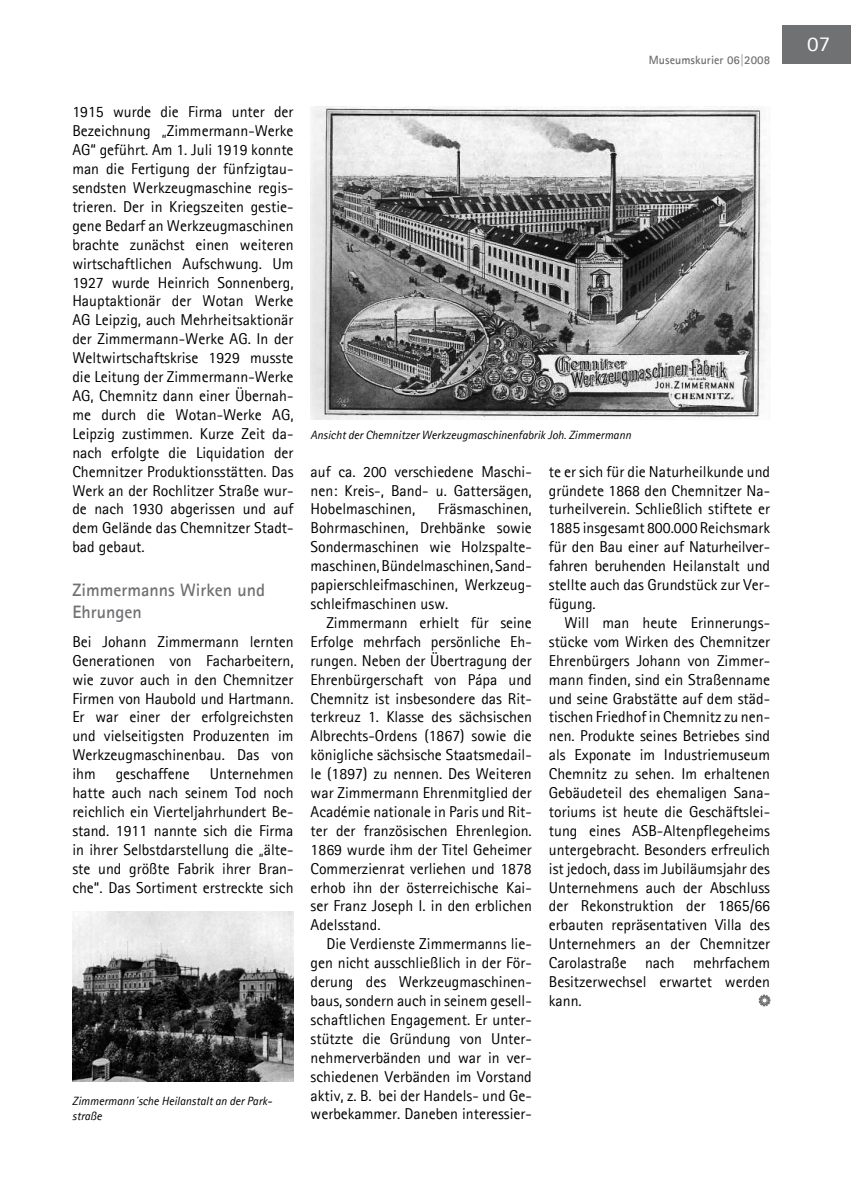
<style>
.page{position:relative;width:851px;height:1191px;background:#fff}
.page>*{position:absolute;margin:0;border:0;box-sizing:border-box;transform-origin:0 0}
.t1{font:21px "Agfa Rotis Sans Serif";color:#fff;scale:1.1 1}
.t2{font:700 18px/21.6px "Agfa Rotis Sans Serif";color:#707173}
.t3{font:15.75px/18.9px "Agfa Rotis Sans Serif";color:#000;text-align:justify}
.t4{font:italic 12px/14.4px "Agfa Rotis Sans Serif";color:#000}
.t5{font:700 12px "Agfa Rotis Sans Serif";letter-spacing:.005em;color:#707173}
</style>
<div class="page">
<div style="left:782px;top:26px;width:68px;height:38px;background:#707173"></div>
<img style="left:310px;top:106px;width:457px;height:314px">
<img style="left:72px;top:911px;width:221px;height:170px">
<svg style="left:759px;top:995px;width:10px;height:11px"></svg>
<p class="t3" style="left:72px;top:102px;width:223px">1915 wurde die Firma unter der Bezeichnung „Zimmermann-Werke AG“ geführt. Am 1. Juli 1919 konnte man die Fertigung der fünfzigtau&shy;sendsten Werkzeugmaschine regis&shy;trieren. Der in Kriegszeiten gestie&shy;gene Bedarf an Werkzeugmaschinen brachte zunächst einen weiteren wirtschaftlichen Aufschwung. Um 1927 wurde Heinrich Sonnenberg, Hauptaktionär der Wotan Werke AG Leipzig, auch Mehrheitsaktionär der Zimmermann-Werke AG. In der Weltwirtschaftskrise 1929 musste die Leitung der Zimmermann-Werke AG, Chemnitz dann einer Übernah&shy;me durch die Wotan-Werke AG, Leipzig zustimmen. Kurze Zeit da&shy;nach erfolgte die Liquidation der Chemnitzer Produktionsstätten. Das Werk an der Rochlitzer Straße wur&shy;de nach 1930 abgerissen und auf dem Gelände das Chemnitzer Stadt&shy;bad gebaut.</p>
<p class="t2" style="left:72px;top:579px;width:194px">Zimmermanns Wirken und<br>Ehrungen</p>
<p class="t3" style="left:72px;top:632px;width:223px">Bei Johann Zimmermann lernten Generationen von Facharbeitern, wie zuvor auch in den Chemnitzer Firmen von Haubold und Hartmann.<br>Er war einer der erfolgreichsten und vielseitigsten Produzenten im Werkzeugmaschinenbau. Das von ihm</p>
<p class="t3" style="left:116px;top:764px;width:76px">geschaffene</p>
<p class="t3" style="left:72px;top:764px;width:223px;text-indent:137px">Unternehmen hatte auch nach seinem Tod noch reichlich ein Vierteljahrhundert Be&shy;stand. 1911 nannte sich die Firma in ihrer Selbstdarstellung die „älte&shy;ste und größte Fabrik ihrer Bran&shy;che“. Das Sortiment erstreckte sich</p>
<p class="t4" style="left:72px;top:1094px;width:201px">Zimmermann´sche Heilanstalt an der Park&shy;straße</p>
<p class="t5" style="left:648px;top:52px;width:123px">Museumskurier 06|2008</p>
<p class="t4" style="left:310px;top:428px;width:322px">Ansicht der Chemnitzer Werkzeugmaschinenfabrik Joh. Zimmermann</p>
<p class="t3" style="left:310px;top:461px;width:223px">auf ca. 200 verschiedene Maschi&shy;nen: Kreis-, Band- u. Gattersägen, Hobelmaschinen,</p>
<p class="t3" style="left:310px;top:499px;width:223px;text-indent:127px">Fräsmaschinen, Bohrmaschinen, Drehbänke sowie Sondermaschinen wie Holzspalte&shy;maschinen, Bündelmaschinen, Sand&shy;papierschleifmaschinen, Werkzeug&shy;schleifmaschinen usw.</p>
<p class="t3" style="left:310px;top:613px;width:223px;text-indent:16px">Zimmermann erhielt für seine Erfolge mehrfach persönliche Eh&shy;rungen. Neben der Übertragung der Ehrenbürgerschaft von Pápa und Chemnitz ist insbesondere das Rit&shy;terkreuz 1. Klasse des sächsischen Albrechts-Ordens (1867) sowie die königliche sächsische Staatsmedail&shy;le (1897) zu nennen. Des Weiteren war Zimmermann Ehrenmitglied der Académie nationale in Paris und Rit&shy;ter der französischen Ehrenlegion.<br>1869 wurde ihm der Titel Geheimer Commerzienrat verliehen und 1878 erhob ihn der österreichische Kai&shy;ser Franz Joseph I. in den erblichen Adelsstand.</p>
<p class="t3" style="left:310px;top:934px;width:223px;text-indent:16px">Die Verdienste Zimmermanns lie&shy;gen nicht ausschließlich in der För&shy;derung des Werkzeugmaschinen&shy;baus, sondern auch in seinem gesell&shy;schaftlichen Engagement. Er unter&shy;stützte die Gründung von Unter&shy;nehmerverbänden und war in ver&shy;schiedenen Verbänden im Vorstand aktiv, z. B. bei der Handels- und Ge&shy;werbekammer. Daneben interessier-</p>
<p class="t3" style="left:549px;top:461px;width:223px">te er sich für die Naturheilkunde und gründete 1868 den Chemnitzer Na&shy;turheilverein. Schließlich stiftete er 1885 insgesamt 800.000 Reichsmark für den Bau einer auf Naturheilver&shy;fahren beruhenden Heilanstalt und stellte auch das Grundstück zur Ver&shy;fügung.</p>
<p class="t3" style="left:549px;top:613px;width:223px;text-indent:16px">Will man heute Erinnerungs&shy;stücke vom Wirken des Chemnitzer Ehrenbürgers Johann von Zimmer&shy;mann finden, sind ein Straßenname und seine Grabstätte auf dem städ&shy;tischen Friedhof in Chemnitz zu nen&shy;nen. Produkte seines Betriebes sind als Exponate im Industriemuseum Chemnitz zu sehen. Im erhaltenen Gebäudeteil des ehemaligen Sana&shy;toriums ist heute die Geschäftslei&shy;tung eines ASB-Altenpflegeheims untergebracht. Besonders erfreulich ist jedoch, dass im Jubiläumsjahr des Unternehmens auch der Abschluss der Rekonstruktion der 1865/66 erbauten repräsentativen Villa des Unternehmers an der Chemnitzer Carolastraße nach mehrfachem Besitzerwechsel erwartet werden kann.</p>
<h1 class="t1" style="left:807px;top:31px;width:23px">07</h1>
</div>
